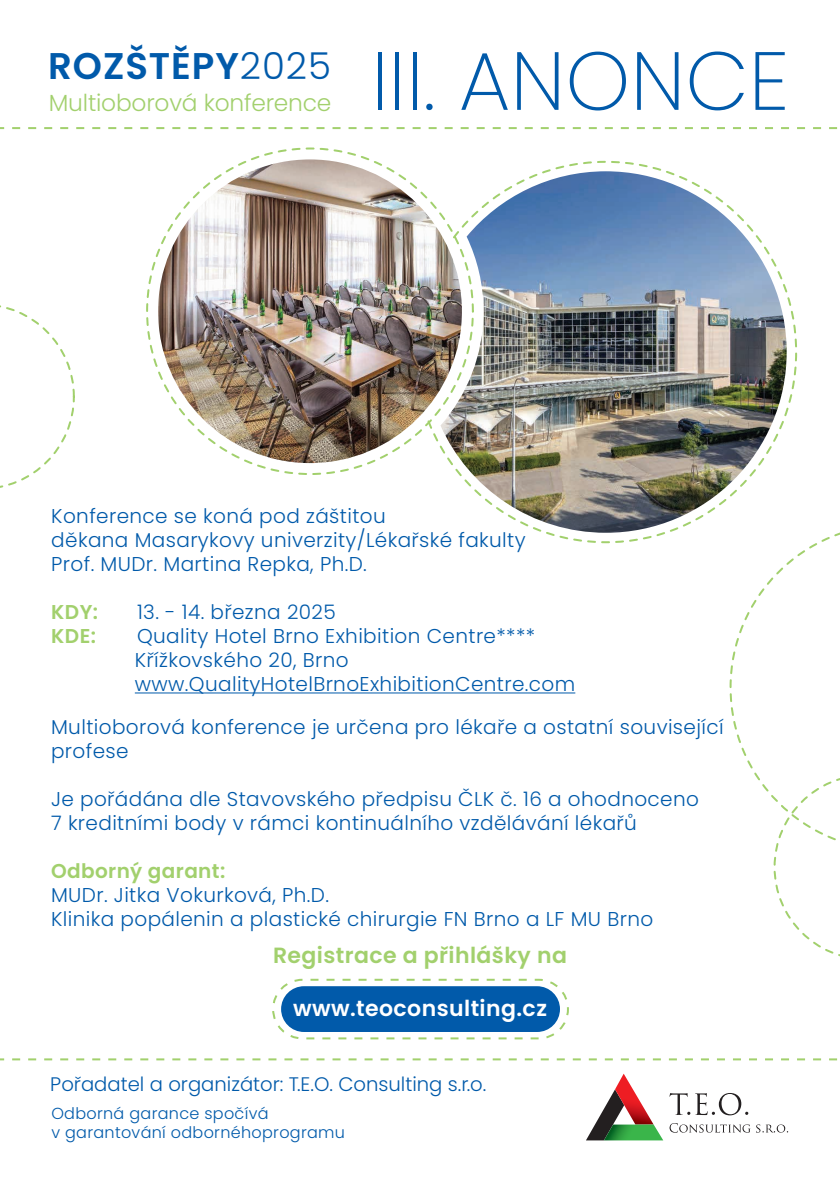
<style>
.page{position:relative;width:840px;height:1191px;background:#fff}
.page>*{position:absolute;margin:0;border:0;box-sizing:border-box;transform-origin:0 0}
.t1{font:200 82.2px "Poppins";color:#015aaa}
.t2{font:600 37px "Poppins";letter-spacing:.025em;color:#015aaa}
.t3{font:300 23.4px "Poppins";letter-spacing:-.01em;color:#a2d06d}
.t4{font:600 22px "Poppins";letter-spacing:.02em;color:#a2d06d}
.t5{font:600 22px "Poppins";letter-spacing:.02em;color:#fff}
.t6{font:300 20px/24px "Poppins";letter-spacing:.02em;color:#015aaa}
.t7{font:600 20px "Poppins";letter-spacing:.02em;color:#a2d06d}
.t8{font:300 19.6px "Poppins";color:#015aaa}
.t9{font:300 16px/19.2px "Poppins";letter-spacing:.02em;color:#015aaa}
.s1{font-weight:300}
</style>
<div class="page">
<hr style="left:135px;top:692px;width:440px;height:1px;background:#015aaa">
<svg style="left:586px;top:1073px;width:77px;height:67px"></svg>
<svg style="left:669px;top:1123px;width:118px;height:9px"></svg>
<svg style="left:669px;top:1093px;width:78px;height:22px"></svg>
<svg style="left:0;top:127px;width:838px;height:2px"></svg>
<svg style="left:0;top:1058px;width:838px;height:2px"></svg>
<img style="left:158px;top:159px;width:303px;height:304px;border-radius:152px">
<svg style="left:425px;top:160px;width:372px;height:384px"></svg>
<img style="left:440px;top:171px;width:346px;height:362px">
<div style="left:272px;top:978px;width:296px;height:61px;border:2px dashed #a2d06d;border-radius:29px"></div>
<div style="left:281px;top:986px;width:278px;height:46px;background:#015aaa;border-radius:23px"></div>
<svg style="left:729px;top:523px;width:110px;height:433px"></svg>
<svg style="left:0;top:305px;width:75px;height:183px"></svg>
<h2 class="t2" style="left:48px;top:45px;width:284px">ROZŠTĚPY<span class="s1">2025</span></h2>
<p class="t3" style="left:49px;top:89px;width:284px">Multioborová konference</p>
<h1 class="t1" style="left:371px;top:33px;width:419px">III. ANONCE</h1>
<p class="t6" style="left:51px;top:504px;width:475px">Konference se koná pod záštitou<br>děkana Masarykovy univerzity/Lékařské fakulty<br>Prof. MUDr. Martina Repka, Ph.D.</p>
<p class="t7" style="left:51px;top:601px;width:48px">KDY:</p>
<p class="t6" style="left:137px;top:600px;width:200px">13. - 14. března 2025</p>
<p class="t7" style="left:51px;top:625px;width:46px">KDE:</p>
<p class="t6" style="left:135px;top:624px;width:441px">Quality Hotel Brno Exhibition Centre****<br>Křížkovského 20, Brno www.QualityHotelBrnoExhibitionCentre.com</p>
<p class="t6" style="left:51px;top:715px;width:673px">Multioborová konference je určena pro lékaře a ostatní související profese</p>
<p class="t6" style="left:51px;top:787px;width:649px">Je pořádána dle Stavovského předpisu ČLK č. 16 a ohodnoceno<br>7 kreditními body v rámci kontinuálního vzdělávání lékařů</p>
<p class="t7" style="left:51px;top:859px;width:176px">Odborný garant:</p>
<p class="t6" style="left:51px;top:883px;width:603px">MUDr. Jitka Vokurková, Ph.D.<br>Klinika popálenin a plastické chirurgie FN Brno a LF MU Brno</p>
<p class="t4" style="left:273px;top:942px;width:295px">Registrace a přihlášky na</p>
<p class="t5" style="left:293px;top:995px;width:255px">www.teoconsulting.cz</p>
<p class="t8" style="left:50px;top:1072px;width:437px">Pořadatel a organizátor: T.E.O. Consulting s.r.o.</p>
<p class="t9" style="left:51px;top:1104px;width:295px">Odborná garance spočívá<br>v garantování odbornéhoprogramu</p>
</div>
